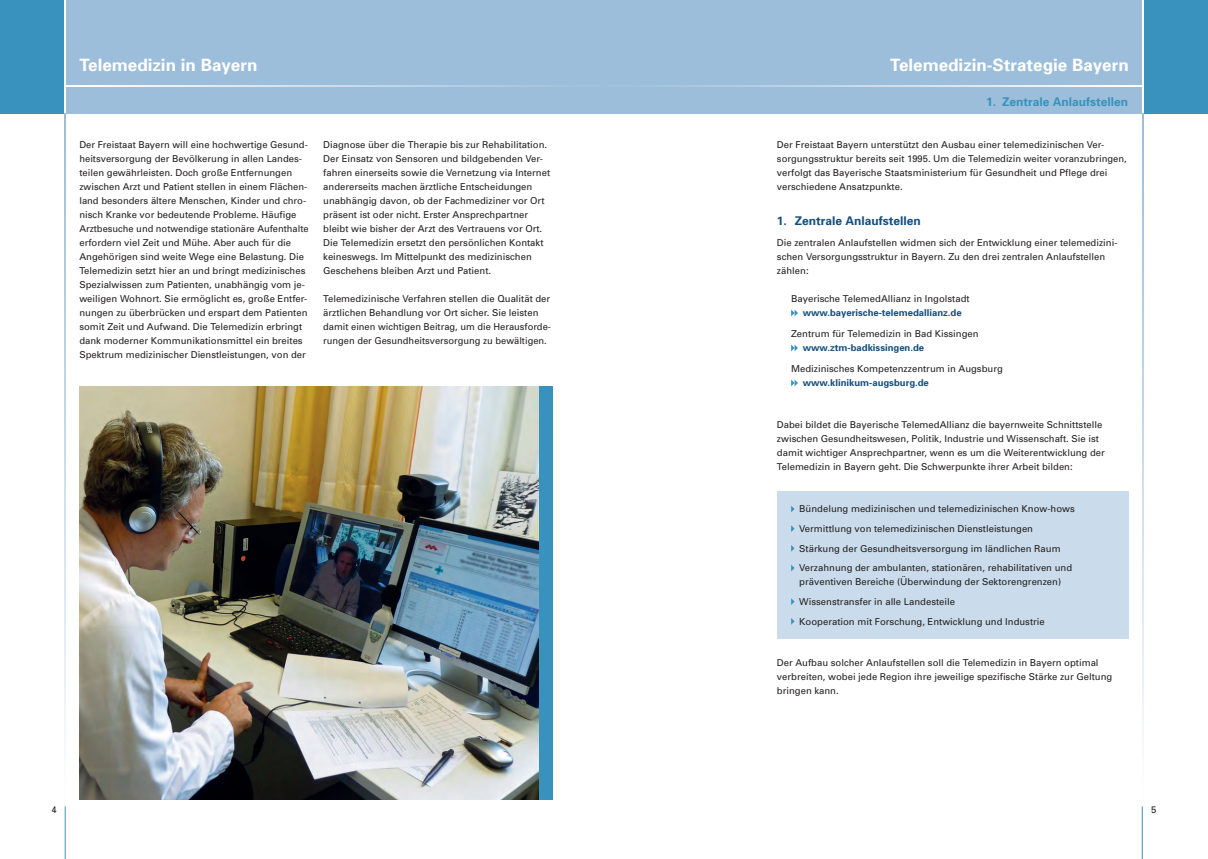
<style>
.page{position:relative;width:1208px;height:859px;background:#fff}
.page>*{position:absolute;margin:0;border:0;box-sizing:border-box;transform-origin:0 0}
.t1{font:700 17px "Univers";color:#fff}
.t2{font:700 12px "Univers";color:#3892bd}
.t3{font:700 12px "Univers";color:#154e7d}
.t4{font:9.5px/14px "Univers";color:#231f20}
.t5{font:700 9.5px "Univers";color:#154e7d}
</style>
<div class="page">
<hr style="left:65px;top:806px;width:1px;height:53px;background:#3892bd">
<hr style="left:1141px;top:806px;width:1px;height:53px;background:#3892bd">
<div style="left:777px;top:491px;width:351px;height:147px;background:#cadceb"></div>
<div style="left:539px;top:386px;width:14px;height:413px;background:#3892bd"></div>
<div style="left:0;top:0;width:68px;height:113px;background:#3892bd"></div>
<div style="left:65px;top:0;width:539px;height:113px;background:#9cbeda"></div>
<svg style="left:66px;top:86px;width:477px;height:1px"></svg>
<div style="left:1140px;top:0;width:68px;height:113px;background:#3892bd"></div>
<div style="left:604px;top:0;width:538px;height:113px;background:#9cbeda"></div>
<svg style="left:666px;top:86px;width:476px;height:1px"></svg>
<hr style="left:65px;top:0;width:1px;height:113px;background:#fff">
<svg style="left:65px;top:113px;width:1px;height:630px"></svg>
<img style="left:79px;top:386px;width:460px;height:413px">
<hr style="left:1142px;top:0;width:1px;height:113px;background:#fff">
<svg style="left:1142px;top:113px;width:1px;height:630px"></svg>
<svg style="left:791px;top:310px;width:7px;height:6px"></svg>
<svg style="left:791px;top:345px;width:7px;height:6px"></svg>
<svg style="left:791px;top:380px;width:7px;height:6px"></svg>
<svg style="left:791px;top:506px;width:3px;height:6px"></svg>
<svg style="left:791px;top:525px;width:3px;height:7px"></svg>
<svg style="left:791px;top:545px;width:3px;height:7px"></svg>
<svg style="left:791px;top:565px;width:3px;height:6px"></svg>
<svg style="left:791px;top:598px;width:3px;height:7px"></svg>
<svg style="left:791px;top:618px;width:3px;height:7px"></svg>
<h2 class="t1" style="left:79px;top:59px;width:179px">Telemedizin in Bayern</h2>
<h2 class="t1" style="left:890px;top:59px;width:240px">Telemedizin-Strategie Bayern</h2>
<h3 class="t2" style="left:986px;top:98px;width:144px">1. Zentrale Anlaufstellen</h3>
<p class="t4" style="left:79px;top:139px;width:231px">Der Freistaat Bayern will eine hochwertige Gesund&shy;heitsversorgung der Bevölkerung in allen Landes&shy;teilen gewährleisten. Doch große Entfernungen zwischen Arzt und Patient stellen in einem Flächen&shy;land besonders ältere Menschen, Kinder und chro&shy;nisch Kranke vor bedeutende Probleme. Häufige Arztbesuche und notwendige stationäre Aufenthalte erfordern viel Zeit und Mühe. Aber auch für die Angehörigen sind weite Wege eine Belastung. Die Telemedizin setzt hier an und bringt medizinisches Spezialwissen zum Patienten, unabhängig vom je&shy;weiligen Wohnort. Sie ermöglicht es, große Entfer&shy;nungen zu überbrücken und erspart dem Patienten somit Zeit und Aufwand. Die Telemedizin erbringt dank moderner Kommunikationsmittel ein breites Spektrum medizinischer Dienstleistungen, von der</p>
<p class="t4" style="left:323px;top:139px;width:228px">Diagnose über die Therapie bis zur Rehabilitation.<br>Der Einsatz von Sensoren und bildgebenden Ver&shy;fahren einerseits sowie die Vernetzung via Internet andererseits machen ärztliche Entscheidungen unabhängig davon, ob der Fachmediziner vor Ort präsent ist oder nicht. Erster Ansprechpartner bleibt wie bisher der Arzt des Vertrauens vor Ort.<br>Die Telemedizin ersetzt den persönlichen Kontakt keineswegs. Im Mittelpunkt des medizinischen Geschehens bleiben Arzt und Patient.</p>
<p class="t4" style="left:777px;top:139px;width:351px">Der Freistaat Bayern unterstützt den Ausbau einer telemedizinischen Ver&shy;sorgungsstruktur bereits seit 1995. Um die Telemedizin weiter voranzubringen, verfolgt das Bayerische Staatsministerium für Gesundheit und Pflege drei verschiedene Ansatzpunkte.</p>
<h4 class="t3" style="left:777px;top:217px;width:145px">1. Zentrale Anlaufstellen</h4>
<p class="t4" style="left:777px;top:237px;width:342px">Die zentralen Anlaufstellen widmen sich der Entwicklung einer telemedizini&shy;schen Versorgungsstruktur in Bayern. Zu den drei zentralen Anlaufstellen zählen:</p>
<p class="t4" style="left:791px;top:293px;width:180px">Bayerische TelemedAllianz in Ingolstadt</p>
<h5 class="t5" style="left:802px;top:309px;width:160px">www.bayerische-telemedallianz.de</h5>
<p class="t4" style="left:791px;top:328px;width:189px">Zentrum für Telemedizin in Bad Kissingen</p>
<h5 class="t5" style="left:802px;top:344px;width:123px">www.ztm-badkissingen.de</h5>
<p class="t4" style="left:791px;top:363px;width:213px">Medizinisches Kompetenzzentrum in Augsburg</p>
<h5 class="t5" style="left:802px;top:379px;width:128px">www.klinikum-augsburg.de</h5>
<p class="t4" style="left:777px;top:419px;width:329px">Dabei bildet die Bayerische TelemedAllianz die bayernweite Schnittstelle zwischen Gesundheitswesen, Politik, Industrie und Wissenschaft. Sie ist damit wichtiger Ansprechpartner, wenn es um die Weiterentwicklung der Telemedizin in Bayern geht. Die Schwerpunkte ihrer Arbeit bilden:</p>
<p class="t4" style="left:799px;top:500px;width:277px;line-height:19.7px">Bündelung medizinischen und telemedizinischen Know-hows<br>Vermittlung von telemedizinischen Dienstleistungen</p>
<p class="t4" style="left:799px;top:542px;width:263px">Stärkung der Gesundheitsversorgung im ländlichen Raum</p>
<p class="t4" style="left:799px;top:562px;width:274px">Verzahnung der ambulanten, stationären, rehabilitativen und</p>
<p class="t4" style="left:799px;top:576px;width:263px">präventiven Bereiche (Überwindung der Sektorengrenzen)</p>
<p class="t4" style="left:799px;top:596px;width:157px">Wissenstransfer in alle Landesteile</p>
<p class="t4" style="left:799px;top:615px;width:247px">Kooperation mit Forschung, Entwicklung und Industrie</p>
<p class="t4" style="left:777px;top:657px;width:337px">Der Aufbau solcher Anlaufstellen soll die Telemedizin in Bayern optimal verbreiten, wobei jede Region ihre jeweilige spezifische Stärke zur Geltung bringen kann.</p>
<p class="t4" style="left:323px;top:293px;width:229px">Telemedizinische Verfahren stellen die Qualität der ärztlichen Behandlung vor Ort sicher. Sie leisten damit einen wichtigen Beitrag, um die Herausforde&shy;rungen der Gesundheitsversorgung zu bewältigen.</p>
<p class="t4" style="left:51px;top:804px;width:7px">4</p>
<p class="t4" style="left:1151px;top:804px;width:7px">5</p>
</div>
